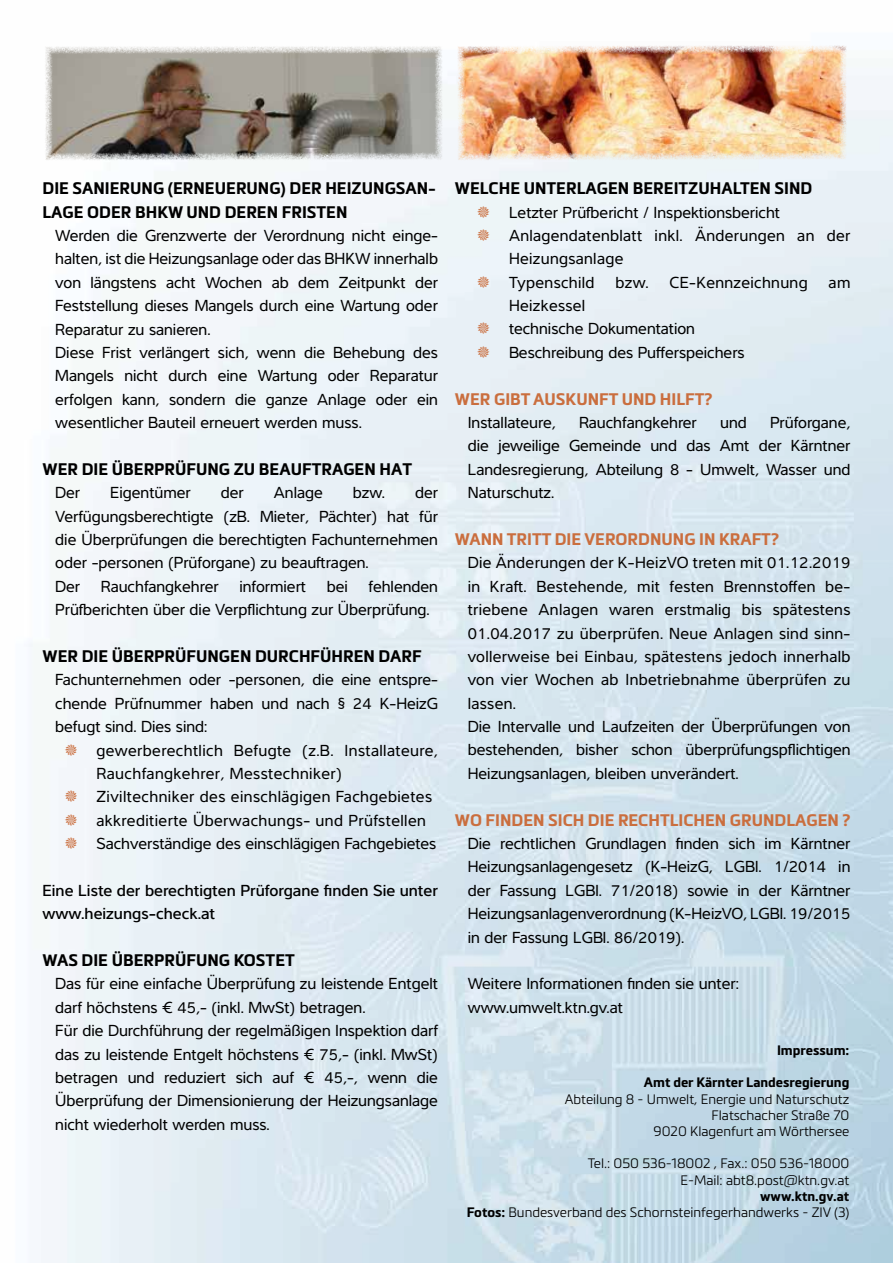
<style>
.page{position:relative;width:893px;height:1263px;background:#fff}
.page>*{position:absolute;margin:0;border:0;box-sizing:border-box;transform-origin:0 0}
.t1{font:16.5px/23.4px "Interval Pro";color:#000}
.t2{font:16.5px/23.4px "Interval Pro";letter-spacing:.02em;color:#000}
.t3{font:16.5px/23.4px "Interval Pro";letter-spacing:.025em;color:#000}
.t4{font:700 16.5px/23.4px "Metronic Land Kaernten";color:#000}
.t5{font:700 16.5px "Metronic Land Kaernten";color:#ca6e3e}
.t6{font:500 16.5px/23.4px "Interval Pro";color:#000}
.t7{font:300 13.5px/16.2px "Metronic Land Kaernten";color:#000;text-align:right}
.t8{font:700 13.5px "Metronic Land Kaernten";color:#000}
.s1{font-weight:700}
</style>
<div class="page">
<img style="left:29px;top:75px;width:864px;height:1188px">
<img style="left:43px;top:46px;width:403px;height:117px">
<img style="left:455px;top:45px;width:395px;height:118px">
<svg style="left:65px;top:743px;width:12px;height:12px"></svg>
<svg style="left:65px;top:790px;width:12px;height:12px"></svg>
<svg style="left:65px;top:814px;width:12px;height:12px"></svg>
<svg style="left:65px;top:837px;width:12px;height:12px"></svg>
<svg style="left:478px;top:205px;width:12px;height:13px"></svg>
<svg style="left:478px;top:229px;width:12px;height:12px"></svg>
<svg style="left:478px;top:276px;width:12px;height:12px"></svg>
<svg style="left:478px;top:322px;width:12px;height:12px"></svg>
<svg style="left:478px;top:346px;width:12px;height:12px"></svg>
<p class="t4" style="left:43px;top:177px;width:395px">DIE SANIERUNG (ERNEUERUNG) DER HEIZUNGSAN-<br>LAGE ODER BHKW UND DEREN FRISTEN</p>
<p class="t1" style="left:55px;top:223px;width:384px">Werden die Grenzwerte der Verordnung nicht einge&shy;halten, ist die Heizungsanlage oder das BHKW innerhalb von längstens acht Wochen ab dem Zeitpunkt der Feststellung dieses Mangels durch eine Wartung oder Reparatur zu sanieren.<br>Diese Frist verlängert sich, wenn die Behebung des Mangels nicht durch eine Wartung oder Reparatur erfolgen kann, sondern die ganze Anlage oder ein wesentlicher Bauteil erneuert werden muss.</p>
<p class="t4" style="left:43px;top:457px;width:371px">WER DIE ÜBERPRÜFUNG ZU BEAUFTRAGEN HAT</p>
<p class="t1" style="left:55px;top:480px;width:26px">Der</p>
<p class="t1" style="left:110px;top:480px;width:82px">Eigentümer</p>
<p class="t1" style="left:221px;top:480px;width:24px">der</p>
<p class="t1" style="left:274px;top:480px;width:50px">Anlage</p>
<p class="t1" style="left:353px;top:480px;width:34px">bzw.</p>
<p class="t1" style="left:55px;top:480px;width:384px;text-indent:360px">der<br>Verfügungsberechtigte (zB. Mieter, Pächter) hat für die Überprüfungen die berechtigten Fachunternehmen oder -personen (Prüforgane) zu beauftragen.<br>Der</p>
<p class="t1" style="left:55px;top:574px;width:384px;text-indent:313px">fehlenden<br>Prüfberichten über die Verpflichtung zur Überprüfung.</p>
<p class="t4" style="left:43px;top:644px;width:381px">WER DIE ÜBERPRÜFUNGEN DURCHFÜHREN DARF</p>
<p class="t1" style="left:55px;top:667px;width:384px;text-align:justify">Fachunternehmen oder -personen, die eine entspre&shy;chende Prüfnummer haben und nach § 24 K-HeizG befugt sind. Dies sind:</p>
<p class="t3" style="left:97px;top:738px;width:343px">gewerberechtlich Befugte (z.B. Installateure, Rauchfangkehrer, Messtechniker)<br>Ziviltechniker des einschlägigen Fachgebietes akkreditierte Überwachungs- und Prüfstellen Sachverständige des einschlägigen Fachgebietes</p>
<p class="t6" style="left:43px;top:877px;width:397px">Eine Liste der berechtigten Prüforgane finden Sie unter www.heizungs-check.at</p>
<p class="t4" style="left:43px;top:948px;width:254px">WAS DIE ÜBERPRÜFUNG KOSTET</p>
<p class="t1" style="left:55px;top:971px;width:384px">Das für eine einfache Überprüfung zu leistende Entgelt darf höchstens € 45,- (inkl. MwSt) betragen.<br>Für die Durchführung der regelmäßigen Inspektion darf das zu leistende Entgelt höchstens € 75,- (inkl. MwSt) betragen und reduziert sich auf € 45,-, wenn die Überprüfung der Dimensionierung der Heizungsanlage nicht wiederholt werden muss.</p>
<p class="t1" style="left:101px;top:574px;width:119px">Rauchfangkehrer</p>
<p class="t1" style="left:239px;top:574px;width:68px">informiert</p>
<p class="t1" style="left:327px;top:574px;width:23px">bei</p>
<p class="t4" style="left:455px;top:176px;width:359px">WELCHE UNTERLAGEN BEREITZUHALTEN SIND</p>
<p class="t2" style="left:509px;top:200px;width:343px">Letzter Prüfbericht / Inspektionsbericht<br>Anlagendatenblatt inkl. Änderungen an der<br>Heizungsanlage<br>Typenschild</p>
<p class="t1" style="left:615px;top:270px;width:35px">bzw.</p>
<p class="t2" style="left:669px;top:270px;width:140px">CE-Kennzeichnung</p>
<p class="t1" style="left:829px;top:270px;width:23px">am</p>
<p class="t1" style="left:509px;top:293px;width:237px">Heizkessel<br>technische Dokumentation<br>Beschreibung des Pufferspeichers</p>
<p class="t5" style="left:455px;top:388px;width:259px">WER GIBT AUSKUNFT UND HILFT?</p>
<p class="t1" style="left:468px;top:410px;width:90px">Installateure,</p>
<p class="t1" style="left:579px;top:410px;width:119px">Rauchfangkehrer</p>
<p class="t1" style="left:720px;top:410px;width:28px">und</p>
<p class="t1" style="left:468px;top:410px;width:384px;text-align:justify;text-indent:302px">Prüforgane, die jeweilige Gemeinde und das Amt der Kärntner Landesregierung, Abteilung 8 - Umwelt, Wasser und Naturschutz.</p>
<p class="t5" style="left:455px;top:529px;width:325px">WANN TRITT DIE VERORDNUNG IN KRAFT?</p>
<p class="t2" style="left:468px;top:550px;width:384px">Die Änderungen der K-HeizVO treten mit 01.12.2019 in Kraft. Bestehende, mit festen Brennstoffen be&shy;triebene Anlagen waren erstmalig bis spätestens 01.04.2017 zu überprüfen. Neue Anlagen sind sinn&shy;vollerweise bei Einbau, spätestens jedoch innerhalb von vier Wochen ab Inbetriebnahme überprüfen zu lassen.<br>Die Intervalle und Laufzeiten der Überprüfungen von bestehenden, bisher schon überprüfungspflichtigen Heizungsanlagen, bleiben unverändert.</p>
<p class="t5" style="left:455px;top:809px;width:397px">WO FINDEN SICH DIE RECHTLICHEN GRUNDLAGEN ?</p>
<p class="t1" style="left:468px;top:831px;width:384px;text-align:justify">Die rechtlichen Grundlagen finden sich im Kärntner Heizungsanlagengesetz (K-HeizG, LGBl. 1/2014 in der Fassung LGBl. 71/2018) sowie in der Kärntner Heizungsanlagenverordnung (K-HeizVO, LGBl. 19/2015 in der Fassung LGBl. 86/2019).</p>
<p class="t1" style="left:468px;top:971px;width:273px">Weitere Informationen finden sie unter: www.umwelt.ktn.gv.at</p>
<p class="t8" style="left:777px;top:1041px;width:74px">Impressum:</p>
<p class="t8" style="left:644px;top:1074px;width:207px">Amt der Kärnter Landesregierung</p>
<p class="t7" style="left:565px;top:1090px;width:286px">Abteilung 8 - Umwelt, Energie und Naturschutz<br>Flatschacher Straße 70<br>9020 Klagenfurt am Wörthersee</p>
<p class="t7" style="left:588px;top:1155px;width:263px">Tel.: 050 536-18002 , Fax.: 050 536-18000<br>E-Mail: abt8.post@ktn.gv.at</p>
<p class="t7" style="left:467px;top:1187px;width:384px"><span class="s1">www.ktn.gv.at<br>Fotos:</span> Bundesverband des Schornsteinfegerhandwerks - ZIV (3)</p>
</div>
